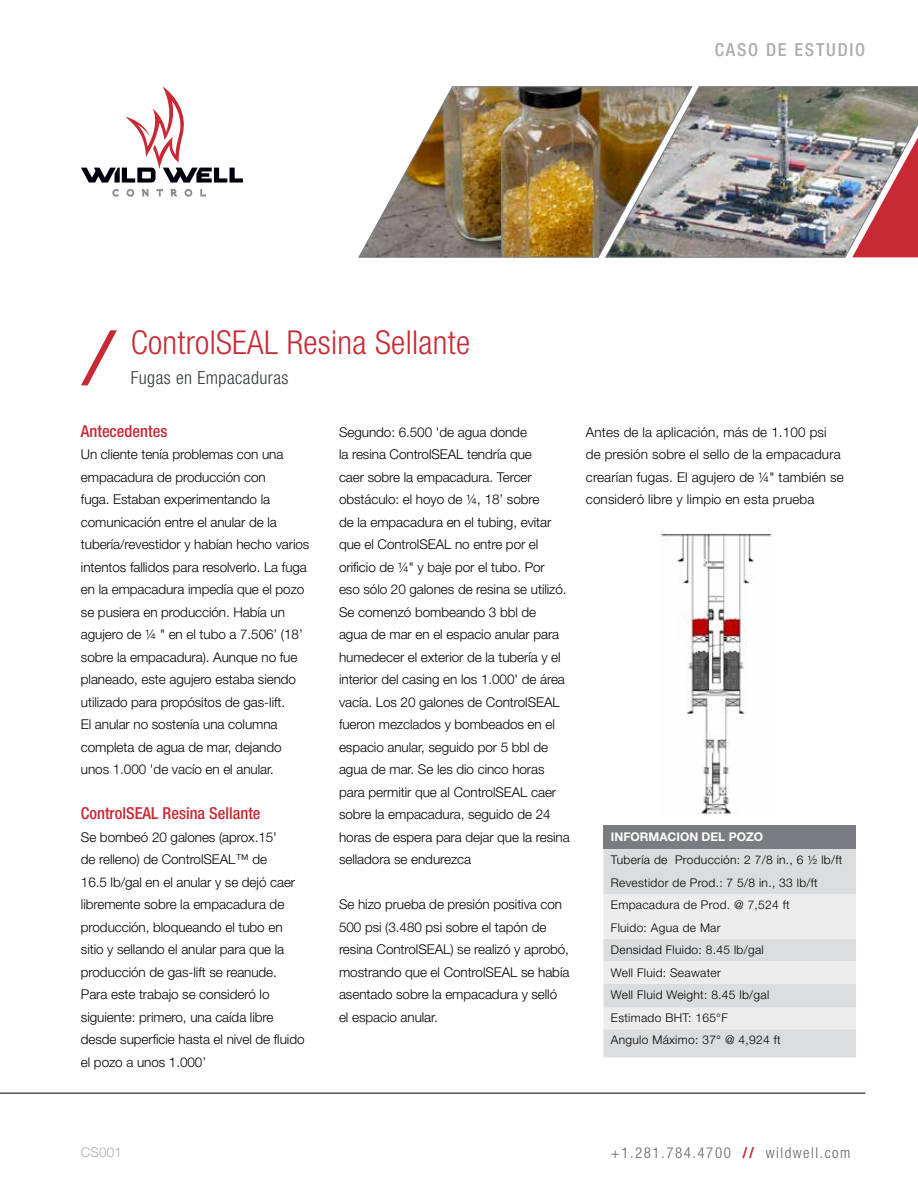
<style>
.page{position:relative;width:918px;height:1188px;background:#fff}
.page>*{position:absolute;margin:0;border:0;box-sizing:border-box;transform-origin:0 0}
.t1{font:300 condensed 33px "Helvetica Neue LT Std";letter-spacing:.01em;color:#c82934}
.t2{font:300 condensed 18px "Helvetica Neue LT Std";letter-spacing:.025em;color:#343741}
.t3{font:500 condensed 18px "Helvetica Neue";letter-spacing:.1em;color:#abaead}
.t4{font:500 condensed 16.5px "Helvetica Neue";color:#c82934}
.t5{font:300 condensed 15px "Helvetica Neue LT Std";letter-spacing:.1em;color:#5f636a}
.t6{font:300 13.5px/22.5px "Helvetica Neue";letter-spacing:-.005em;color:#000}
.t7{font:300 13.5px "Helvetica Neue";letter-spacing:.01em;color:#abaead}
.t8{font:300 12px/22.5px "Helvetica Neue";letter-spacing:.025em;color:#000}
.t9{font:700 12px "Helvetica Neue";color:#fff}
.s1{font-family:"Helvetica Neue";font-weight:700;color:#c82934}
</style>
<div class="page">
<hr style="left:0;top:1093px;width:865px;height:1px;background:#000">
<svg style="left:112px;top:189px;width:7px;height:8px"></svg>
<svg style="left:127px;top:189px;width:7px;height:8px"></svg>
<svg style="left:142px;top:189px;width:6px;height:8px"></svg>
<svg style="left:156px;top:189px;width:7px;height:8px"></svg>
<svg style="left:171px;top:189px;width:6px;height:8px"></svg>
<svg style="left:185px;top:189px;width:7px;height:8px"></svg>
<svg style="left:200px;top:189px;width:6px;height:8px"></svg>
<svg style="left:81px;top:87px;width:162px;height:96px"></svg>
<img style="left:661px;top:535px;width:111px;height:280px">
<svg style="left:81px;top:330px;width:36px;height:55px"></svg>
<img style="left:692px;top:86px;width:226px;height:172px">
<img style="left:358px;top:86px;width:334px;height:172px">
<div style="left:603px;top:826px;width:253px;height:23px;background:#797d82"></div>
<div style="left:603px;top:849px;width:253px;height:208px;background:#dbdcdd"></div>
<svg style="left:603px;top:894px;width:253px;height:135px;background:#e7e7e8"></svg>
<h2 class="t3" style="left:715px;top:39px;width:152px">CASO DE ESTUDIO</h2>
<h1 class="t1" style="left:131px;top:323px;width:341px">ControlSEAL Resina Sellante</h1>
<h2 class="t2" style="left:131px;top:368px;width:159px">Fugas en Empacaduras</h2>
<p class="t4" style="left:81px;top:421px;width:88px">Antecedentes</p>
<p class="t6" style="left:81px;top:443px;width:230px">Un cliente tenía problemas con una empacadura de producción con<br>fuga. Estaban experimentando la comunicación entre el anular de la tubería/revestidor y habían hecho varios intentos fallidos para resolverlo. La fuga en la empacadura impedía que el pozo se pusiera en producción. Había un agujero de ¼ " en el tubo a 7.506’ (18’ sobre la empacadura). Aunque no fue planeado, este agujero estaba siendo utilizado para propósitos de gas-lift.<br>El anular no sostenía una columna completa de agua de mar, dejando unos 1.000 'de vacío en el anular.</p>
<p class="t4" style="left:81px;top:803px;width:181px">ControlSEAL Resina Sellante</p>
<p class="t6" style="left:81px;top:825px;width:225px">Se bombeó 20 galones (aprox.15'<br>de relleno) de ControlSEAL™ de<br>16.5 lb/gal en el anular y se dejó caer libremente sobre la empacadura de producción, bloqueando el tubo en sitio y sellando el anular para que la producción de gas-lift se reanude.<br>Para este trabajo se consideró lo siguiente: primero, una caída libre desde superficie hasta el nivel de fluido el pozo a unos 1.000’</p>
<p class="t6" style="left:339px;top:420px;width:232px">Segundo: 6.500 'de agua donde<br>la resina ControlSEAL tendría que<br>caer sobre la empacadura. Tercer obstáculo: el hoyo de ¼, 18’ sobre<br>de la empacadura en el tubing, evitar que el ControlSEAL no entre por el orificio de ¼" y baje por el tubo. Por<br>eso sólo 20 galones de resina se utilizó.<br>Se comenzó bombeando 3 bbl de<br>agua de mar en el espacio anular para humedecer el exterior de la tubería y el interior del casing en los 1.000' de área vacía. Los 20 galones de ControlSEAL fueron mezclados y bombeados en el espacio anular, seguido por 5 bbl de agua de mar. Se les dio cinco horas para permitir que al ControlSEAL caer sobre la empacadura, seguido de 24 horas de espera para dejar que la resina selladora se endurezca</p>
<p class="t6" style="left:339px;top:893px;width:232px">Se hizo prueba de presión positiva con 500 psi (3.480 psi sobre el tapón de resina ControlSEAL) se realizó y aprobó, mostrando que el ControlSEAL se había asentado sobre la empacadura y selló el espacio anular.</p>
<p class="t6" style="left:586px;top:420px;width:260px">Antes de la aplicación, más de 1.100 psi de presión sobre el sello de la empacadura crearían fugas. El agujero de ¼" también se consideró libre y limpio en esta prueba</p>
<p class="t9" style="left:611px;top:829px;width:154px">INFORMACION DEL POZO</p>
<p class="t8" style="left:611px;top:848px;width:233px">Tubería de Producción: 2 7/8 in., 6 ½ lb/ft<br>Revestidor de Prod.: 7 5/8 in., 33 lb/ft<br>Empacadura de Prod. @ 7,524 ft<br>Fluido: Agua de Mar<br>Densidad Fluido: 8.45 lb/gal<br>Well Fluid: Seawater<br>Well Fluid Weight: 8.45 lb/gal<br>Estimado BHT: 165°F<br>Angulo Máximo: 37° @ 4,924 ft</p>
<p class="t7" style="left:81px;top:1143px;width:43px">CS001</p>
<p class="t5" style="left:611px;top:1144px;width:241px">+1.281.784.4700 <span class="s1">//</span> wildwell.com</p>
</div>
